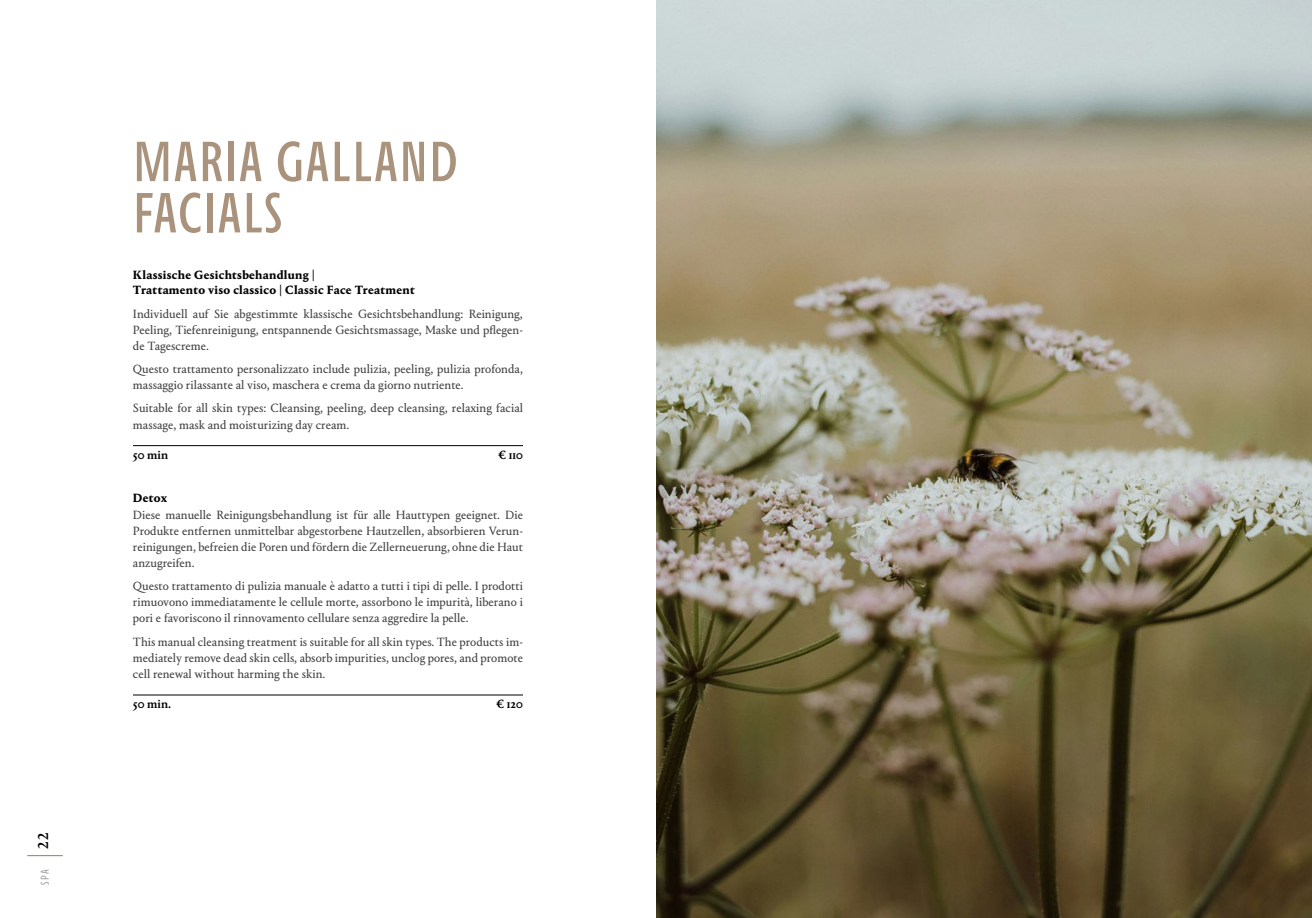
<style>
.page{position:relative;width:1312px;height:918px;background:#fff}
.page>*{position:absolute;margin:0;border:0;box-sizing:border-box;transform-origin:0 0}
.t1{font:900 56.25px/51.2px "Roba Classic Monoline";letter-spacing:.02em;color:#aa937d}
.t2{font:500 15px "Portrait Text";color:#000}
.t3{font:12.5px/16.1px "Portrait Text";color:#3c3c3b;text-align:justify}
.t4{font:700 12.5px/15px "Portrait Text";letter-spacing:.02em;color:#000}
.t5{font:500 12.5px "Portrait Text";color:#000}
.t6{font:700 11.25px "Roba Classic Monoline";color:#9d9d9c}
</style>
<div class="page">
<hr style="left:27px;top:855px;width:36px;height:1px;background:#9b794e">
<hr style="left:133px;top:445px;width:390px;height:1px;background:#000">
<hr style="left:133px;top:695px;width:390px;height:1px;background:#000">
<img style="left:656px;top:0;width:655px;height:918px">
<p class="t2" style="left:32px;top:848px;width:18px;rotate:-90deg">22</p>
<p class="t6" style="left:39px;top:885px;width:17px;rotate:-90deg">SPA</p>
<h1 class="t1" style="left:133px;top:137px;width:326px">MARIA GALLAND<br>FACIALS</h1>
<p class="t4" style="left:133px;top:267px;width:283px">Klassische Gesichtsbehandlung |<br>Trattamento viso classico | Classic Face Treatment</p>
<p class="t3" style="left:133px;top:305px;width:391px">Individuell auf Sie abgestimmte klassische Gesichtsbehandlung: Reinigung, Peeling, Tiefenreinigung, entspannende Gesichtsmassage, Maske und pflegen&shy;de Tagescreme.</p>
<p class="t3" style="left:133px;top:360px;width:391px">Questo trattamento personalizzato include pulizia, peeling, pulizia profonda, massaggio rilassante al viso, maschera e crema da giorno nutriente.</p>
<p class="t3" style="left:133px;top:400px;width:391px">Suitable for all skin types: Cleansing, peeling, deep cleansing, relaxing facial massage, mask and moisturizing day cream.</p>
<p class="t5" style="left:133px;top:446px;width:37px">50 min</p>
<p class="t5" style="left:498px;top:446px;width:26px">€ 110</p>
<p class="t4" style="left:133px;top:490px;width:36px">Detox</p>
<p class="t3" style="left:133px;top:506px;width:391px">Diese manuelle Reinigungsbehandlung ist für alle Hauttypen geeignet. Die Produkte entfernen unmittelbar abgestorbene Hautzellen, absorbieren Verun&shy;reinigungen, befreien die Poren und fördern die Zellerneuerung, ohne die Haut anzugreifen.</p>
<p class="t3" style="left:133px;top:577px;width:391px">Questo trattamento di pulizia manuale è adatto a tutti i tipi di pelle. I prodotti rimuovono immediatamente le cellule morte, assorbono le impurità, liberano i pori e favoriscono il rinnovamento cellulare senza aggredire la pelle.</p>
<p class="t3" style="left:133px;top:633px;width:391px">This manual cleansing treatment is suitable for all skin types. The products im&shy;mediately remove dead skin cells, absorb impurities, unclog pores, and promote cell renewal without harming the skin.</p>
<p class="t5" style="left:133px;top:695px;width:40px">50 min.</p>
<p class="t5" style="left:496px;top:695px;width:28px">€ 120</p>
</div>
